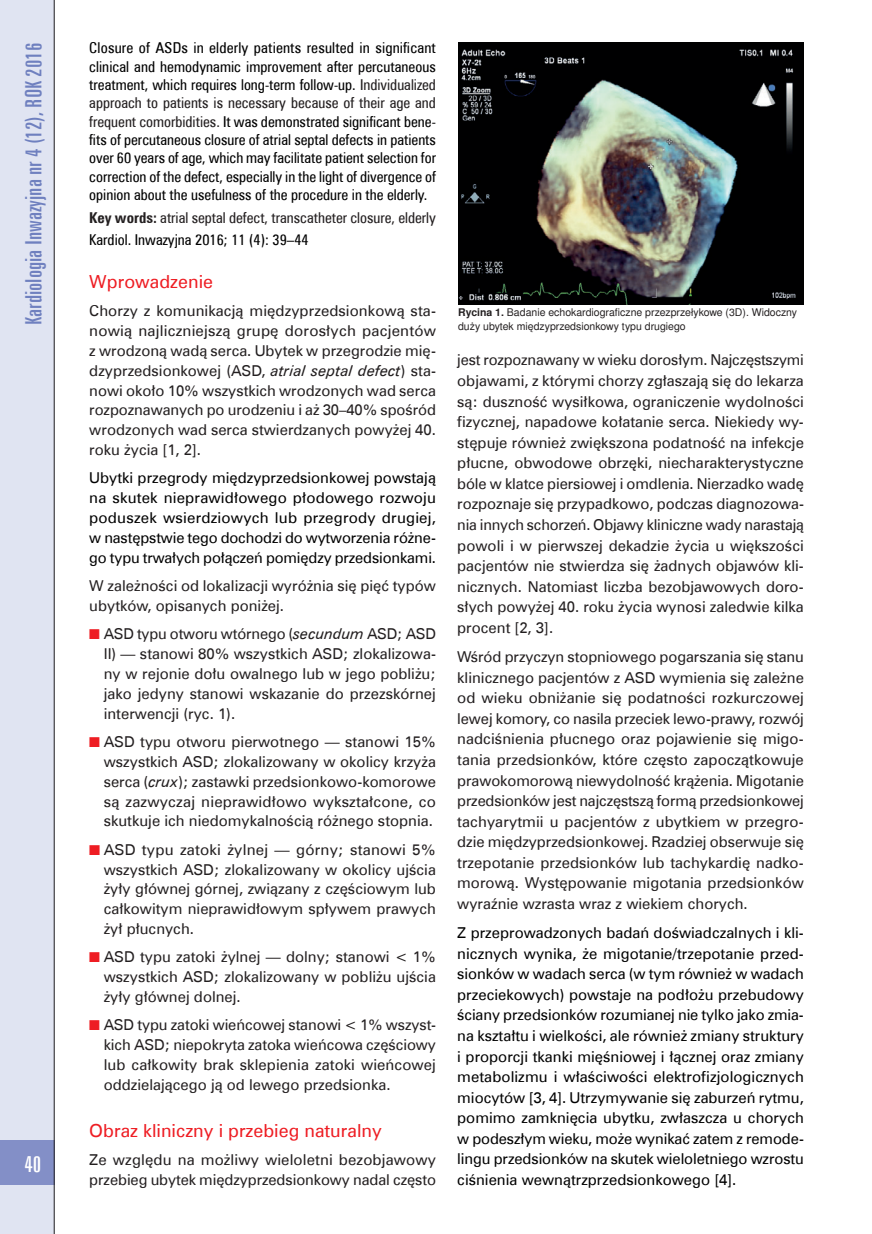
<style>
.page{position:relative;width:872px;height:1234px;background:#fff}
.page>*{position:absolute;margin:0;border:0;box-sizing:border-box;transform-origin:0 0}
.t1{font:22.5px "Zurich X Cn EU";color:#6f80bf;scale:1.07 1}
.t2{font:22.5px "Zurich X Cn EU";color:#fff;scale:1.07 1}
.t3{font:18px "Zurich EU";color:#ee1d23}
.t4{font:15px/19.8px "Zurich EU";color:#231f20;text-align:justify}
.t5{font:15px/20.5px "Zurich EU";letter-spacing:-.005em;color:#000001;text-align:justify}
.t6{font:15px/18.3px "Zurich Cn EU";color:#000001;text-align:justify}
.t7{font:15px/22.6px "Zurich Cn EU";color:#231f20}
.t8{font:10.5px/13.5px "Nimbus San LCE";color:#231f20}
.s1{color:#231f20}
.s2{font-weight:700}
.s3{color:#000001}
.s4{font-style:italic}
.s5{color:#ee1d23}
</style>
<div class="page">
<div style="left:0;top:0;width:54px;height:1233px;background:#e0e4f2"></div>
<div style="left:0;top:1140px;width:54px;height:44px;background:#838fc7"></div>
<hr style="left:54px;top:0;width:1px;height:1233px;background:#231f20">
<img style="left:459px;top:43px;width:345px;height:262px">
<h1 class="t1" style="left:20px;top:325px;width:265px;rotate:-90deg">Kardiologia Inwazyjna nr 4 (12), ROK 2016</h1>
<p class="t6" style="left:89px;top:39px;width:348px">Closure of ASDs in elderly patients resulted in significant clinical and hemodynamic improvement after percutaneous treatment, which requires long-term follow-up. <span class="s1">Individualized approach to patients is necessary because of their age and frequent comorbidities.</span> It was demonstrated significant bene&shy;fits of percutaneous closure of atrial septal defects in patients over 60 years of age, which may facilitate patient selection for correction of the defect, especially in the light of divergence of opinion about the usefulness of the procedure in the elderly.</p>
<p class="t7" style="left:89px;top:206px;width:348px"><span class="s2">Key words:</span> atrial septal defect, transcatheter closure, elderly<br><span class="s3">Kardiol. Inwazyjna 2016; 11 (4): 39–44</span></p>
<p class="t3" style="left:89px;top:270px;width:125px">Wprowadzenie</p>
<p class="t4" style="left:89px;top:301px;width:348px">Chorzy z komunikacją międzyprzedsionkową sta&shy;nowią najliczniejszą grupę dorosłych pacjentów z wrodzoną wadą serca. Ubytek w przegrodzie mię&shy;dzyprzedsionkowej (ASD, <span class="s4">atrial septal defect</span>) sta&shy;nowi około 10% wszystkich wrodzonych wad serca rozpoznawanych po urodzeniu i aż 30–40% spośród wrodzonych wad serca stwierdzanych powyżej 40. roku życia [1, 2].</p>
<p class="t5" style="left:89px;top:468px;width:348px;line-height:19.8px">Ubytki przegrody międzyprzedsionkowej powstają na skutek nieprawidłowego płodowego rozwoju poduszek wsierdziowych lub przegrody drugiej, w następstwie tego dochodzi do wytworzenia różne&shy;go typu trwałych połączeń pomiędzy przedsionkami.</p>
<p class="t4" style="left:89px;top:575px;width:348px">W zależności od lokalizacji wyróżnia się pięć typów ubytków, opisanych poniżej.</p>
<p class="t4" style="left:104px;top:624px;width:334px;text-indent:-14px"><span class="s5">■</span> ASD typu otworu wtórnego (<span class="s4">secundum</span> ASD; ASD II) — stanowi 80% wszystkich ASD; zlokalizowa&shy;ny w rejonie dołu owalnego lub w jego pobliżu; jako jedyny stanowi wskazanie do przezskórnej interwencji (ryc. 1).</p>
<p class="t4" style="left:104px;top:731px;width:334px;text-indent:-14px"><span class="s5">■</span> ASD typu otworu pierwotnego — stanowi 15% wszystkich ASD; zlokalizowany w okolicy krzyża serca (<span class="s4">crux</span>); zastawki przedsionkowo-komorowe są zazwyczaj nieprawidłowo wykształcone, co skutkuje ich niedomykalnością różnego stopnia.</p>
<p class="t4" style="left:104px;top:839px;width:334px;text-indent:-14px"><span class="s5">■</span> ASD typu zatoki żylnej — górny; stanowi 5% wszystkich ASD; zlokalizowany w okolicy ujścia żyły głównej górnej, związany z częściowym lub całkowitym nieprawidłowym spływem prawych żył płucnych.</p>
<p class="t4" style="left:104px;top:946px;width:334px;text-indent:-14px"><span class="s5">■</span> ASD typu zatoki żylnej — dolny; stanowi &lt; 1% wszystkich ASD; zlokalizowany w pobliżu ujścia żyły głównej dolnej.</p>
<p class="t4" style="left:104px;top:1014px;width:334px;text-indent:-14px"><span class="s5">■</span> ASD typu zatoki wieńcowej stanowi &lt; 1% wszyst&shy;kich ASD; niepokryta zatoka wieńcowa częściowy lub całkowity brak sklepienia zatoki wieńcowej oddzielającego ją od lewego przedsionka.</p>
<p class="t3" style="left:89px;top:1119px;width:294px">Obraz kliniczny i przebieg naturalny</p>
<p class="t4" style="left:89px;top:1149px;width:348px">Ze względu na możliwy wieloletni bezobjawowy przebieg ubytek międzyprzedsionkowy nadal często</p>
<h1 class="t2" style="left:24px;top:1150px;width:17px">40</h1>
<p class="t8" style="left:458px;top:305px;width:340px"><span class="s2">Rycina 1.</span> Badanie echokardiograficzne przezprzełykowe (3D). Widoczny duży ubytek międzyprzedsionkowy typu drugiego</p>
<p class="t4" style="left:457px;top:349px;width:348px;line-height:20.5px">jest rozpoznawany w wieku dorosłym. Najczęstszymi objawami, z którymi chorzy zgłaszają się do lekarza są: duszność wysiłkowa, ograniczenie wydolności fizycznej, napadowe kołatanie serca. Niekiedy wy&shy;stępuje również zwiększona podatność na infekcje płucne, obwodowe obrzęki, niecharakterystyczne bóle w klatce piersiowej i omdlenia. Nierzadko wadę rozpoznaje się przypadkowo, podczas diagnozowa&shy;nia innych schorzeń. Objawy kliniczne wady narastają powoli i w pierwszej dekadzie życia u większości pacjentów nie stwierdza się żadnych objawów kli&shy;nicznych. Natomiast liczba bezobjawowych doro&shy;słych powyżej 40. roku życia wynosi zaledwie kilka procent [2, 3].</p>
<p class="t4" style="left:457px;top:646px;width:348px;line-height:20.5px">Wśród przyczyn stopniowego pogarszania się stanu klinicznego pacjentów z ASD wymienia się zależne od wieku obniżanie się podatności rozkurczowej lewej komory, co nasila przeciek lewo-prawy, rozwój nadciśnienia płucnego oraz pojawienie się migo&shy;tania przedsionków, które często zapoczątkowuje prawokomorową niewydolność krążenia. Migotanie przedsionków jest najczęstszą formą przedsionkowej tachyarytmii u pacjentów z ubytkiem w przegro&shy;dzie międzyprzedsionkowej. Rzadziej obserwuje się trzepotanie przedsionków lub tachykardię nadko&shy;morową. Występowanie migotania przedsionków wyraźnie wzrasta wraz z wiekiem chorych.</p>
<p class="t5" style="left:457px;top:922px;width:348px">Z przeprowadzonych badań doświadczalnych i kli&shy;nicznych wynika, że migotanie/trzepotanie przed&shy;sionków w wadach serca (w tym również w wadach przeciekowych) powstaje na podłożu przebudowy ściany przedsionków rozumianej nie tylko jako zmia&shy;na kształtu i wielkości, ale również zmiany struktury i proporcji tkanki mięśniowej i łącznej oraz zmiany metabolizmu i właściwości elektrofizjologicznych miocytów [3, 4]. Utrzymywanie się zaburzeń rytmu, pomimo zamknięcia ubytku, zwłaszcza u chorych w podeszłym wieku, może wynikać zatem z remode&shy;lingu przedsionków na skutek wieloletniego wzrostu ciśnienia wewnątrzprzedsionkowego [4].</p>
</div>
